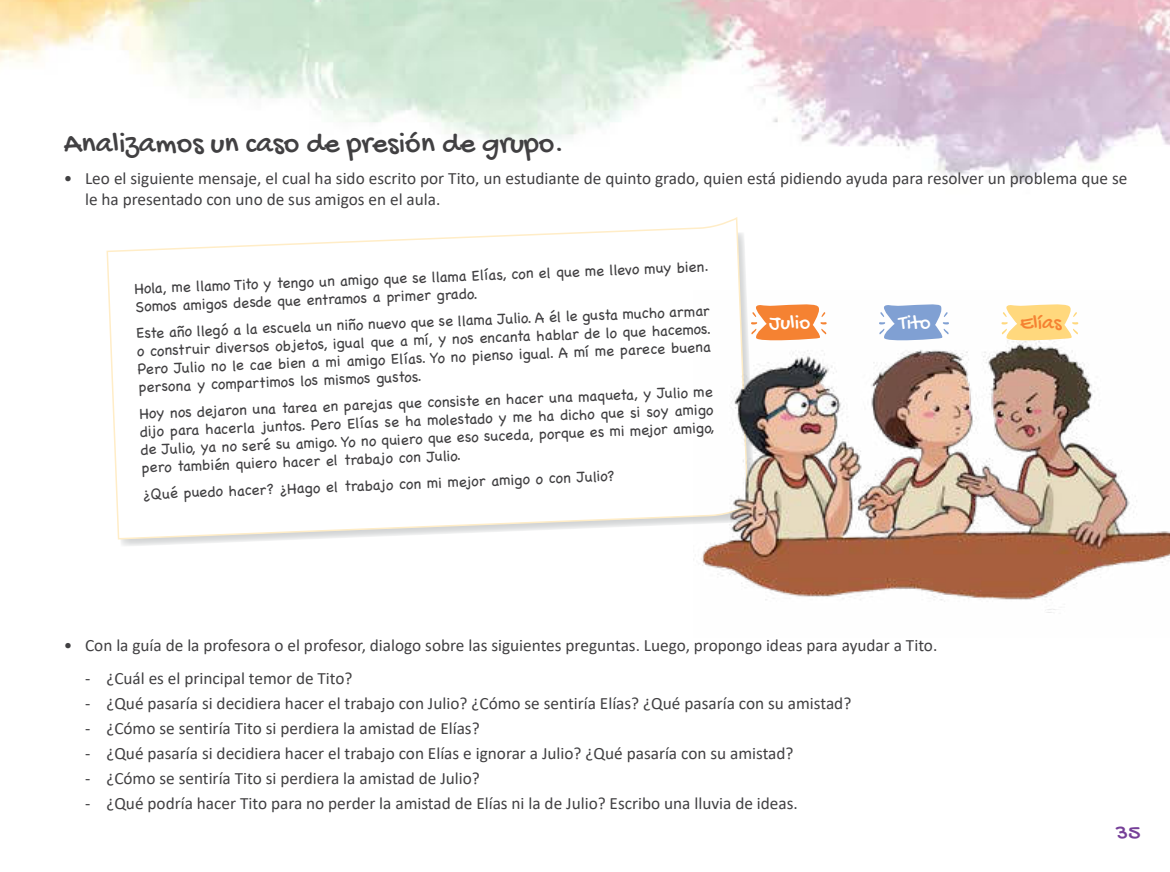
<style>
.page{position:relative;width:1170px;height:872px;background:#fff}
.page>*{position:absolute;margin:0;border:0;box-sizing:border-box;transform-origin:0 0}
.t1{font:30px "Gochi Hand";color:#414042}
.t2{font:21px "Gochi Hand";color:#fff}
.t3{font:21px "Gochi Hand";color:#f58232}
.t4{font:21px "Gochi Hand";color:#764098;scale:1.14 1}
.t5{font:17.25px/20.7px "Calibri";color:#414042}
.t6{font:15px/18.1px "Chalkboard";color:#414042;text-align:justify}
</style>
<div class="page">
<img style="left:0;top:0;width:1169px;height:218px">
<svg style="left:106px;top:218px;width:640px;height:328px"></svg>
<img style="left:693px;top:290px;width:476px;height:323px">
<svg style="left:750px;top:303px;width:76px;height:40px"></svg>
<svg style="left:1001px;top:303px;width:77px;height:40px"></svg>
<svg style="left:878px;top:303px;width:71px;height:40px"></svg>
<h1 class="t1" style="left:64px;top:130px;width:501px">Analizamos un caso de presión de grupo.</h1>
<p class="t5" style="left:85px;top:169px;width:1043px;text-indent:-21px">• Leo el siguiente mensaje, el cual ha sido escrito por Tito, un estudiante de quinto grado, quien está pidiendo ayuda para resolver un problema que se le ha presentado con uno de sus amigos en el aula.</p>
<p class="t6" style="left:134px;top:279px;width:576px;rotate:-2deg">Hola, me llamo Tito y tengo un amigo que se llama Elías, con el que me llevo muy bien.<br>Somos amigos desde que entramos a primer grado.</p>
<p class="t6" style="left:136px;top:323px;width:576px;rotate:-2deg">Este año llegó a la escuela un niño nuevo que se llama Julio. A él le gusta mucho armar o construir diversos objetos, igual que a mí, y nos encanta hablar de lo que hacemos.<br>Pero Julio no le cae bien a mi amigo Elías. Yo no pienso igual. A mí me parece buena persona y compartimos los mismos gustos.</p>
<p class="t6" style="left:139px;top:404px;width:575px;rotate:-2deg">Hoy nos dejaron una tarea en parejas que consiste en hacer una maqueta, y Julio me dijo para hacerla juntos. Pero Elías se ha molestado y me ha dicho que si soy amigo de Julio, ya no seré su amigo. Yo no quiero que eso suceda, porque es mi mejor amigo, pero también quiero hacer el trabajo con Julio.</p>
<p class="t6" style="left:142px;top:484px;width:473px;rotate:-2deg">¿Qué puedo hacer? ¿Hago el trabajo con mi mejor amigo o con Julio?</p>
<p class="t2" style="left:769px;top:313px;width:43px">Julio</p>
<p class="t2" style="left:898px;top:313px;width:34px">Tito</p>
<p class="t3" style="left:1019px;top:313px;width:43px">Elías</p>
<p class="t5" style="left:64px;top:636px;width:875px">• Con la guía de la profesora o el profesor, dialogo sobre las siguientes preguntas. Luego, propongo ideas para ayudar a Tito.</p>
<p class="t5" style="left:85px;top:669px;width:269px">- ¿Cuál es el principal temor de Tito?</p>
<p class="t5" style="left:85px;top:694px;width:767px">- ¿Qué pasaría si decidiera hacer el trabajo con Julio? ¿Cómo se sentiría Elías? ¿Qué pasaría con su amistad?</p>
<p class="t5" style="left:85px;top:719px;width:396px">- ¿Cómo se sentiría Tito si perdiera la amistad de Elías?</p>
<p class="t5" style="left:85px;top:744px;width:710px">- ¿Qué pasaría si decidiera hacer el trabajo con Elías e ignorar a Julio? ¿Qué pasaría con su amistad?</p>
<p class="t5" style="left:85px;top:769px;width:396px">- ¿Cómo se sentiría Tito si perdiera la amistad de Julio?</p>
<p class="t5" style="left:85px;top:794px;width:714px">- ¿Qué podría hacer Tito para no perder la amistad de Elías ni la de Julio? Escribo una lluvia de ideas.</p>
<p class="t4" style="left:1115px;top:824px;width:23px">35</p>
</div>
